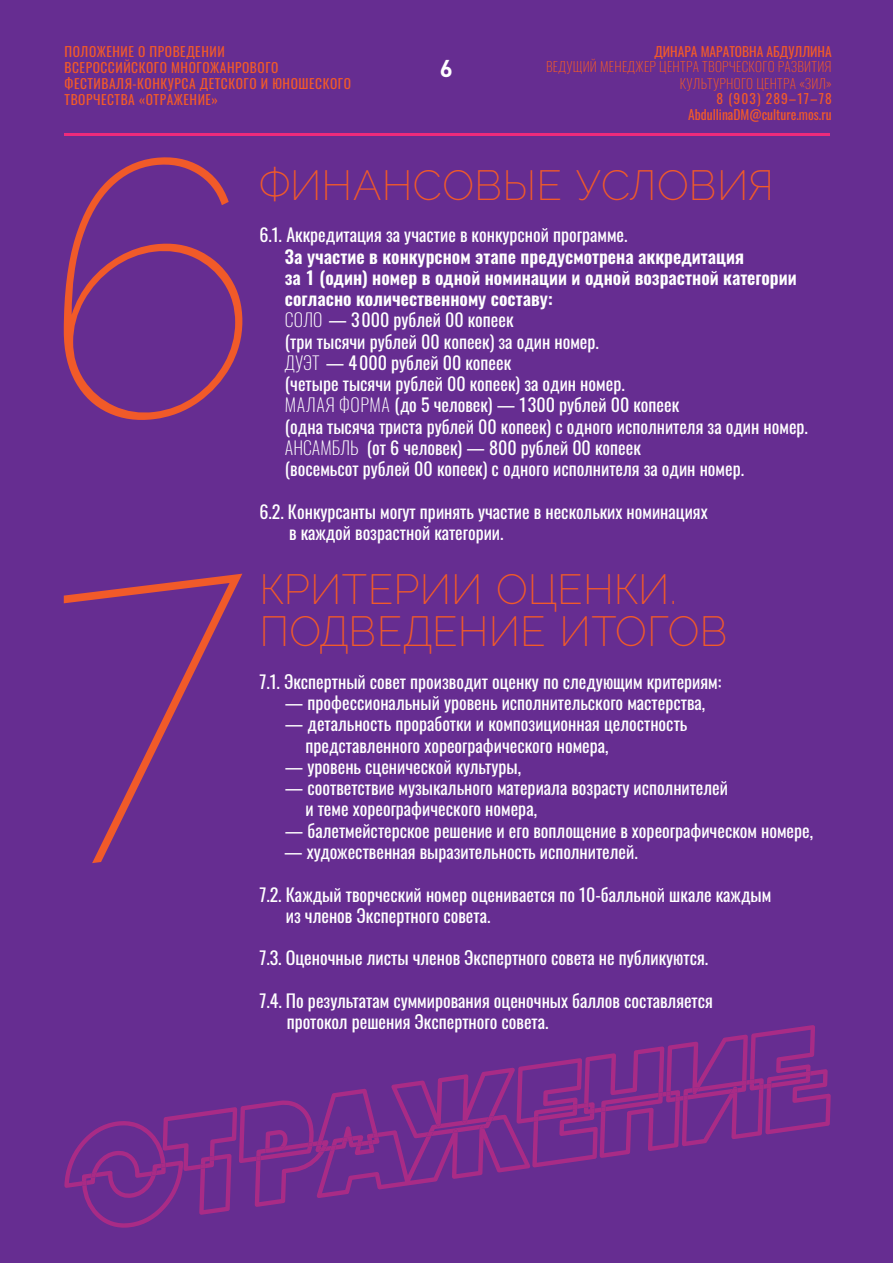
<style>
.page{position:relative;width:893px;height:1263px;background:#662d91}
.page>*{position:absolute;margin:0;border:0;box-sizing:border-box;transform-origin:0 0}
.t1{font:200 42px/42.5px "Raleway";letter-spacing:.005em;color:#f15a29}
.t2{font:700 24px "DIN Pro";color:#fff}
.t3{font:18px/21.3px "Oswald";color:#fff}
.t4{font:13.5px/16.2px "Oswald";letter-spacing:.04em;color:#f15a29}
.t5{font:200 13.5px/16.2px "Oswald";letter-spacing:.02em;color:#f15a29;text-align:right}
.t6{font:13.5px "Oswald";color:#f15a29}
.t7{font:13.5px "Oswald";letter-spacing:.08em;color:#f15a29}
.s1{font-weight:600}
.s2{font-weight:200}
</style>
<div class="page">
<hr style="left:64px;top:133px;width:765px;height:3px;background:#ee2a7b">
<svg style="left:64px;top:1025px;width:767px;height:203px"></svg>
<svg style="left:64px;top:157px;width:178px;height:263px"></svg>
<svg style="left:64px;top:574px;width:178px;height:289px"></svg>
<p class="t4" style="left:65px;top:42px;width:288px">ПОЛОЖЕНИЕ О ПРОВЕДЕНИИ<br>ВСЕРОССИЙСКОГО МНОГОЖАНРОВОГО<br>ФЕСТИВАЛЯ-КОНКУРСА ДЕТСКОГО И ЮНОШЕСКОГО<br>ТВОРЧЕСТВА «ОТРАЖЕНИЕ»</p>
<p class="t6" style="left:654px;top:39px;width:179px">ДИНАРА МАРАТОВНА АБДУЛЛИНА</p>
<p class="t5" style="left:546px;top:57px;width:287px">ВЕДУЩИЙ МЕНЕДЖЕР ЦЕНТРА ТВОРЧЕСКОГО РАЗВИТИЯ<br>КУЛЬТУРНОГО ЦЕНТРА «ЗИЛ»</p>
<p class="t6" style="left:688px;top:102px;width:145px">AbdullinaDM@culture.mos.ru</p>
<h2 class="t2" style="left:440px;top:53px;width:15px">6</h2>
<p class="t7" style="left:716px;top:86px;width:117px">8 (903) 289–17–78</p>
<h1 class="t1" style="left:259px;top:164px;width:516px">ФИНАНСОВЫЕ УСЛОВИЯ</h1>
<p class="t3" style="left:259px;top:223px;width:370px">6.1. Аккредитация за участие в конкурсной программе.</p>
<p class="t3" style="left:285px;top:244px;width:525px"><span class="s1">За участие в конкурсном этапе предусмотрена аккредитация<br>за 1 (один) номер в одной номинации и одной возрастной категории согласно количественному составу:<br></span><span class="s2">СОЛО</span> — 3000 рублей 00 копеек<br>(три тысячи рублей 00 копеек) за один номер.<br><span class="s2">ДУЭТ</span> — 4000 рублей 00 копеек<br>(четыре тысячи рублей 00 копеек) за один номер.<br><span class="s2">МАЛАЯ ФОРМА</span> (до 5 человек) — 1300 рублей 00 копеек<br>(одна тысяча триста рублей 00 копеек) с одного исполнителя за один номер.<br><span class="s2">АНСАМБЛЬ</span> (от 6 человек) — 800 рублей 00 копеек<br>(восемьсот рублей 00 копеек) с одного исполнителя за один номер.</p>
<p class="t3" style="left:289px;top:499px;width:420px;text-indent:-30px">6.2. Конкурсанты могут принять участие в нескольких номинациях в каждой возрастной категории.</p>
<h1 class="t1" style="left:259px;top:568px;width:470px">КРИТЕРИИ ОЦЕНКИ.<br>ПОДВЕДЕНИЕ ИТОГОВ</h1>
<p class="t3" style="left:259px;top:669px;width:463px">7.1. Экспертный совет производит оценку по следующим критериям:</p>
<p class="t3" style="left:285px;top:690px;width:422px">— профессиональный уровень исполнительского мастерства,</p>
<p class="t3" style="left:305px;top:712px;width:383px;text-indent:-21px">— детальность проработки и композиционная целостность представленного хореографического номера,</p>
<p class="t3" style="left:285px;top:754px;width:238px">— уровень сценической культуры,</p>
<p class="t3" style="left:305px;top:775px;width:424px;text-indent:-21px">— соответствие музыкального материала возрасту исполнителей и теме хореографического номера,</p>
<p class="t3" style="left:285px;top:818px;width:530px">— балетмейстерское решение и его воплощение в хореографическом номере,</p>
<p class="t3" style="left:284px;top:839px;width:355px">— художественная выразительность исполнителей.</p>
<p class="t3" style="left:286px;top:882px;width:487px;text-indent:-26px">7.2. Каждый творческий номер оценивается по 10-балльной шкале каждым из членов Экспертного совета.</p>
<p class="t3" style="left:259px;top:945px;width:450px">7.3. Оценочные листы членов Экспертного совета не публикуются.</p>
<p class="t3" style="left:287px;top:988px;width:428px;text-indent:-27px">7.4. По результатам суммирования оценочных баллов составляется протокол решения Экспертного совета.</p>
</div>
